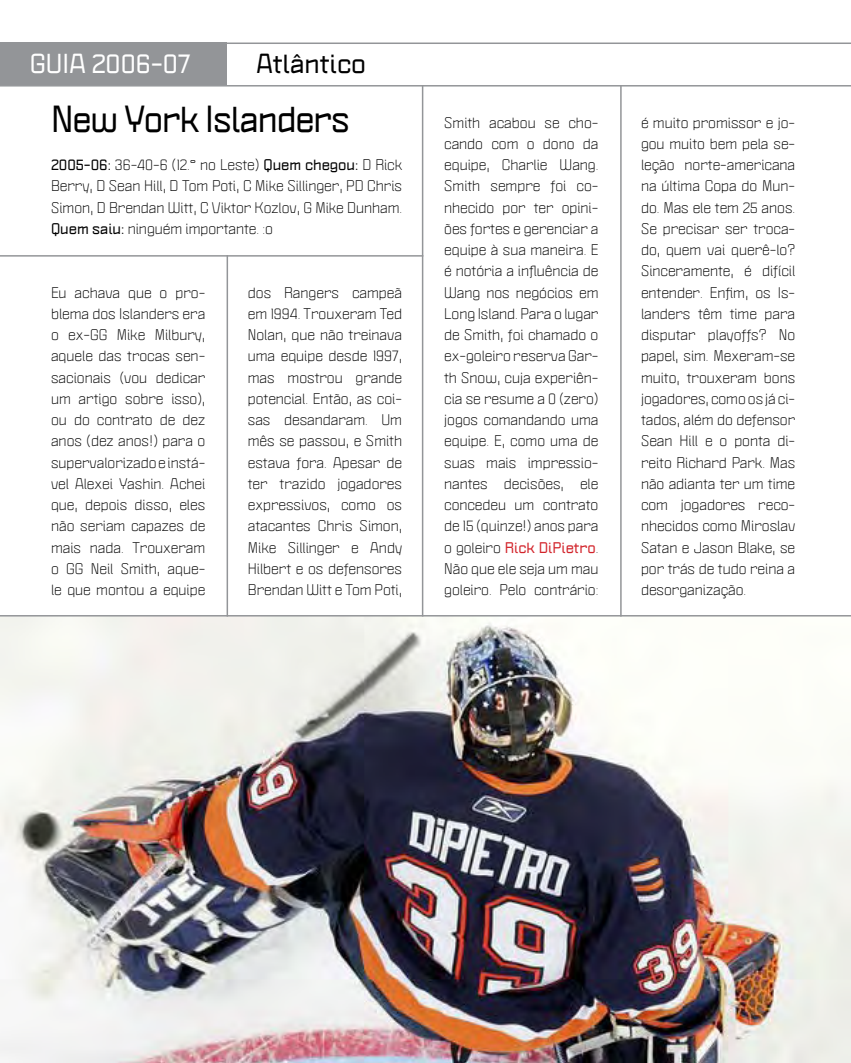
<style>
.page{position:relative;width:851px;height:1063px;background:#fff}
.page>*{position:absolute;margin:0;border:0;box-sizing:border-box;transform-origin:0 0}
.t1{font:700 33px "Politica XT";letter-spacing:-.03em;color:#000;scale:.95 1}
.t2{font:700 24px "Politica XT";color:#fff}
.t3{font:700 24px "Politica XT";color:#000}
.t4{font:13.5px/21.3px "Politica XT";color:#000;text-align:justify}
.s1{font-weight:700}
.s2{font-weight:700;color:#d2232a}
</style>
<div class="page">
<img style="left:0;top:617px;width:850px;height:446px">
<hr style="left:0;top:43px;width:850px;height:1px;background:#939598">
<hr style="left:0;top:85px;width:850px;height:2px;background:#939598">
<div style="left:0;top:43px;width:226px;height:42px;background:#939598"></div>
<hr style="left:0;top:255px;width:423px;height:2px;background:#939598">
<hr style="left:422px;top:85px;width:1px;height:532px;background:#939598">
<hr style="left:226px;top:255px;width:2px;height:362px;background:#939598">
<hr style="left:620px;top:85px;width:1px;height:532px;background:#939598">
<hr style="left:0;top:615px;width:850px;height:2px;background:#939598">
<h2 class="t2" style="left:30px;top:48px;width:163px">GUIA 2006-07</h2>
<h2 class="t3" style="left:256px;top:48px;width:111px">Atlântico</h2>
<h1 class="t1" style="left:51px;top:97px;width:316px">New York Islanders</h1>
<p class="t4" style="left:51px;top:154px;width:352px"><span class="s1">2005-06:</span> 36-40-6 (12.° no Leste) <span class="s1">Quem chegou:</span> D Rick Berry, D Sean Hill, D Tom Poti, C Mike Sillinger, PD Chris Simon, D Brendan Witt, C Viktor Kozlov, G Mike Dunham.<br><span class="s1">Quem saiu:</span> ninguém importante. :o</p>
<p class="t4" style="left:51px;top:282px;width:156px">Eu achava que o pro&shy;blema dos Islanders era o ex-GG Mike Milbury, aquele das trocas sen&shy;sacionais (vou dedicar um artigo sobre isso), ou do contrato de dez anos (dez anos!) para o supervalorizado e instá&shy;vel Alexei Yashin. Achei que, depois disso, eles não seriam capazes de mais nada. Trouxeram o GG Neil Smith, aque&shy;le que montou a equipe</p>
<p class="t4" style="left:248px;top:282px;width:156px">dos Rangers campeã em 1994. Trouxeram Ted Nolan, que não treinava uma equipe desde 1997, mas mostrou grande potencial. Então, as coi&shy;sas desandaram. Um mês se passou, e Smith estava fora. Apesar de ter trazido jogadores expressivos, como os atacantes Chris Simon, Mike Sillinger e Andy Hilbert e os defensores Brendan Witt e Tom Poti,</p>
<p class="t4" style="left:444px;top:112px;width:156px">Smith acabou se cho&shy;cando com o dono da equipe, Charlie Wang.<br>Smith sempre foi co&shy;nhecido por ter opini&shy;ões fortes e gerenciar a equipe à sua maneira. E é notória a influência de Wang nos negócios em Long Island. Para o lugar de Smith, foi chamado o ex-goleiro reserva Gar&shy;th Snow, cuja experiên&shy;cia se resume a 0 (zero) jogos comandando uma equipe. E, como uma de suas mais impressio&shy;nantes decisões, ele concedeu um contrato de 15 (quinze!) anos para o goleiro <span class="s2">Rick DiPietro</span>.<br>Não que ele seja um mau goleiro. Pelo contrário:</p>
<p class="t4" style="left:641px;top:112px;width:156px">é muito promissor e jo&shy;gou muito bem pela se&shy;leção norte-americana na última Copa do Mun&shy;do. Mas ele tem 25 anos.<br>Se precisar ser troca&shy;do, quem vai querê-lo?<br>Sinceramente, é difícil entender. Enfim, os Is&shy;landers têm time para disputar playoffs? No papel, sim. Mexeram-se muito, trouxeram bons jogadores, como os já ci&shy;tados, além do defensor Sean Hill e o ponta di&shy;reito Richard Park. Mas não adianta ter um time com jogadores reco&shy;nhecidos como Miroslav Satan e Jason Blake, se por trás de tudo reina a desorganização.</p>
</div>
